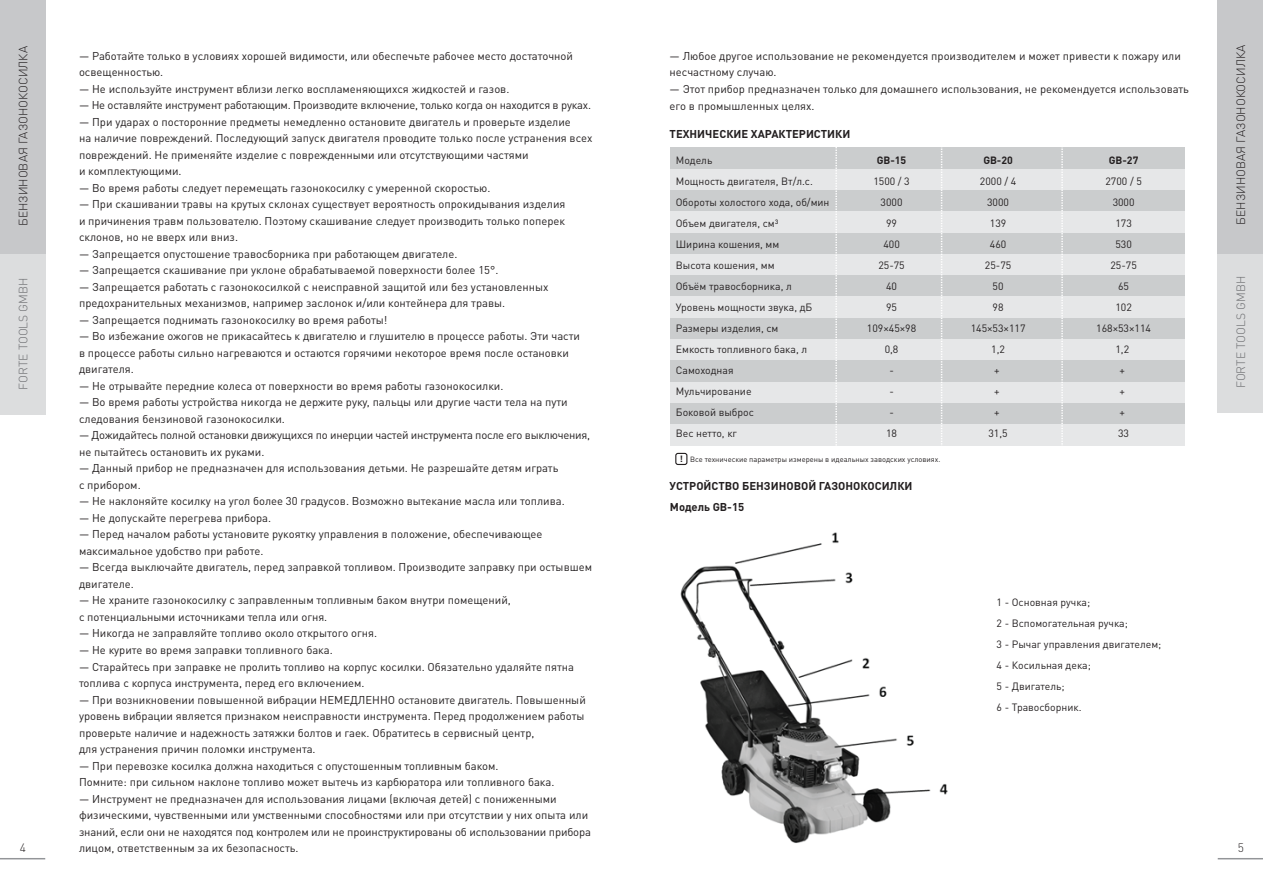
<style>
.page{position:relative;width:1263px;height:893px;background:#fff}
.page>*{position:absolute;margin:0;border:0;box-sizing:border-box;transform-origin:0 0}
.t1{font:300 12px "DIN Pro";color:#231f20}
.t2{font:300 12px "DIN Pro";color:#6d6e71}
.t3{font:11.25px/16.5px "DIN Pro";color:#231f20}
.t4{font:700 11.25px/21px "DIN Pro";color:#231f20}
.t5{font:10.5px/21px "DIN Pro";color:#231f20;text-align:center}
.t6{font:700 10.5px "DIN Pro";color:#231f20}
.t7{font:7.5px "DIN Pro";color:#231f20}
.s1{font-weight:700;font-size:9px}
</style>
<div class="page">
<div style="left:670px;top:424px;width:514px;height:21px;background:#e6e7e8"></div>
<div style="left:670px;top:403px;width:514px;height:21px;background:#cbcdce"></div>
<div style="left:670px;top:381px;width:514px;height:22px;background:#e6e7e8"></div>
<div style="left:670px;top:360px;width:514px;height:21px;background:#cbcdce"></div>
<div style="left:670px;top:339px;width:514px;height:21px;background:#e6e7e8"></div>
<div style="left:670px;top:317px;width:514px;height:22px;background:#cbcdce"></div>
<div style="left:670px;top:296px;width:514px;height:21px;background:#e6e7e8"></div>
<div style="left:670px;top:275px;width:514px;height:21px;background:#cbcdce"></div>
<div style="left:670px;top:253px;width:514px;height:22px;background:#e6e7e8"></div>
<div style="left:670px;top:232px;width:514px;height:21px;background:#cbcdce"></div>
<div style="left:670px;top:211px;width:514px;height:21px;background:#e6e7e8"></div>
<div style="left:670px;top:190px;width:514px;height:21px;background:#cbcdce"></div>
<div style="left:1218px;top:0;width:45px;height:413px;background:#dcddde"></div>
<div style="left:1218px;top:0;width:45px;height:254px;background:#c7c8ca"></div>
<div style="left:0;top:0;width:45px;height:414px;background:#dcddde"></div>
<div style="left:0;top:0;width:45px;height:254px;background:#c7c8ca"></div>
<hr style="left:0;top:858px;width:45px;height:1px;background:#939598">
<hr style="left:1218px;top:858px;width:45px;height:1px;background:#939598">
<div style="left:670px;top:168px;width:514px;height:21px;background:#e6e7e8"></div>
<div style="left:670px;top:147px;width:514px;height:21px;background:#cbcdce"></div>
<svg style="left:832px;top:147px;width:5px;height:299px"></svg>
<svg style="left:938px;top:147px;width:4px;height:299px"></svg>
<svg style="left:1058px;top:147px;width:5px;height:299px"></svg>
<div style="left:675px;top:453px;width:12px;height:12px;border:1px solid #231f20;border-radius:2px"></div>
<img style="left:680px;top:532px;width:268px;height:311px">
<p class="t1" style="left:1233px;top:225px;width:182px;rotate:-90deg">БЕНЗИНОВАЯ ГАЗОНОКОСИЛКА</p>
<p class="t1" style="left:15px;top:226px;width:182px;rotate:-90deg">БЕНЗИНОВАЯ ГАЗОНОКОСИЛКА</p>
<p class="t3" style="left:79px;top:47px;width:515px">― Работайте только в условиях хорошей видимости, или обеспечьте рабочее место достаточной освещенностью.<br>― Не используйте инструмент вблизи легко воспламеняющихся жидкостей и газов.<br>― Не оставляйте инструмент работающим. Производите включение, только когда он находится в руках. ― При ударах о посторонние предметы немедленно остановите двигатель и проверьте изделие<br>на наличие повреждений. Последующий запуск двигателя проводите только после устранения всех повреждений. Не применяйте изделие с поврежденными или отсутствующими частями<br>и комплектующими.<br>― Во время работы следует перемещать газонокосилку с умеренной скоростью.<br>― При скашивании травы на крутых склонах существует вероятность опрокидывания изделия<br>и причинения травм пользователю. Поэтому скашивание следует производить только поперек склонов, но не вверх или вниз.<br>― Запрещается опустошение травосборника при работающем двигателе.<br>― Запрещается скашивание при уклоне обрабатываемой поверхности более 15°.<br>― Запрещается работать с газонокосилкой с неисправной защитой или без установленных предохранительных механизмов, например заслонок и/или контейнера для травы.<br>― Запрещается поднимать газонокосилку во время работы!<br>― Во избежание ожогов не прикасайтесь к двигателю и глушителю в процессе работы. Эти части<br>в процессе работы сильно нагреваются и остаются горячими некоторое время после остановки двигателя.<br>― Не отрывайте передние колеса от поверхности во время работы газонокосилки.<br>― Во время работы устройства никогда не держите руку, пальцы или другие части тела на пути следования бензиновой газонокосилки.<br>― Дожидайтесь полной остановки движущихся по инерции частей инструмента после его выключения, не пытайтесь остановить их руками.<br>― Данный прибор не предназначен для использования детьми. Не разрешайте детям играть<br>с прибором.<br>― Не наклоняйте косилку на угол более 30 градусов. Возможно вытекание масла или топлива.<br>― Не допускайте перегрева прибора.<br>― Перед началом работы установите рукоятку управления в положение, обеспечивающее максимальное удобство при работе.<br>― Всегда выключайте двигатель, перед заправкой топливом. Производите заправку при остывшем двигателе.<br>― Не храните газонокосилку с заправленным топливным баком внутри помещений,<br>с потенциальными источниками тепла или огня.<br>― Никогда не заправляйте топливо около открытого огня.<br>― Не курите во время заправки топливного бака.<br>― Старайтесь при заправке не пролить топливо на корпус косилки. Обязательно удаляйте пятна топлива с корпуса инструмента, перед его включением.<br>― При возникновении повышенной вибрации НЕМЕДЛЕННО остановите двигатель. Повышенный уровень вибрации является признаком неисправности инструмента. Перед продолжением работы проверьте наличие и надежность затяжки болтов и гаек. Обратитесь в сервисный центр,<br>для устранения причин поломки инструмента.<br>― При перевозке косилка должна находиться с опустошенным топливным баком.<br>Помните: при сильном наклоне топливо может вытечь из карбюратора или топливного бака.<br>― Инструмент не предназначен для использования лицами (включая детей) с пониженными физическими, чувственными или умственными способностями или при отсутствии у них опыта или знаний, если они не находятся под контролем или не проинструктированы об использовании прибора лицом, ответственным за их безопасность.</p>
<p class="t3" style="left:670px;top:47px;width:521px">― Любое другое использование не рекомендуется производителем и может привести к пожару или несчастному случаю.<br>― Этот прибор предназначен только для домашнего использования, не рекомендуется использовать его в промышленных целях.</p>
<p class="t4" style="left:670px;top:123px;width:182px">ТЕХНИЧЕСКИЕ ХАРАКТЕРИСТИКИ</p>
<p class="t5" style="left:676px;top:149px;width:155px;text-align:left">Модель<br>Мощность двигателя, Вт/л.с.<br>Обороты холостого хода, об/мин<br>Объем двигателя, см³<br>Ширина кошения, мм<br>Высота кошения, мм<br>Объём травосборника, л<br>Уровень мощности звука, дБ<br>Размеры изделия, см<br>Емкость топливного бака, л<br>Самоходная<br>Мульчирование<br>Боковой выброс<br>Вес нетто, кг</p>
<p class="t6" style="left:877px;top:153px;width:31px">GB-15</p>
<p class="t6" style="left:983px;top:153px;width:31px">GB-20</p>
<p class="t5" style="left:971px;top:170px;width:56px">2000 / 4<br>3000<br>139<br>460<br>25-75<br>50<br>98<br>145×53×117<br>1,2<br>+<br>+<br>+<br>31,5</p>
<p class="t6" style="left:1109px;top:153px;width:31px">GB-27</p>
<p class="t5" style="left:1096px;top:170px;width:56px">2700 / 5<br>3000<br>173<br>530<br>25-75<br>65<br>102<br>168×53×114<br>1,2<br>+<br>+<br>+<br>33</p>
<p class="t5" style="left:867px;top:170px;width:51px">1500 / 3<br>3000<br>99<br>400<br>25-75<br>40<br>95<br>109×45×98<br>0,8<br>-<br>-<br>-<br>18</p>
<p class="t2" style="left:15px;top:389px;width:113px;rotate:-90deg">FORTE TOOLS GMBH</p>
<p class="t2" style="left:1233px;top:388px;width:113px;rotate:-90deg">FORTE TOOLS GMBH</p>
<p class="t7" style="left:680px;top:454px;width:262px"><span class="s1">!</span> Все технические параметры измерены в идеальных заводских условиях.</p>
<p class="t4" style="left:670px;top:474px;width:244px">УСТРОЙСТВО БЕНЗИНОВОЙ ГАЗОНОКОСИЛКИ<br>Модель GB-15</p>
<p class="t5" style="left:996px;top:591px;width:166px;text-align:left">1 - Основная ручка;<br>2 - Вспомогательная ручка;<br>3 - Рычаг управления двигателем;<br>4 - Косильная дека;<br>5 - Двигатель;<br>6 - Травосборник.</p>
<p class="t1" style="left:20px;top:839px;width:8px">4</p>
<p class="t1" style="left:1238px;top:839px;width:8px">5</p>
</div>
